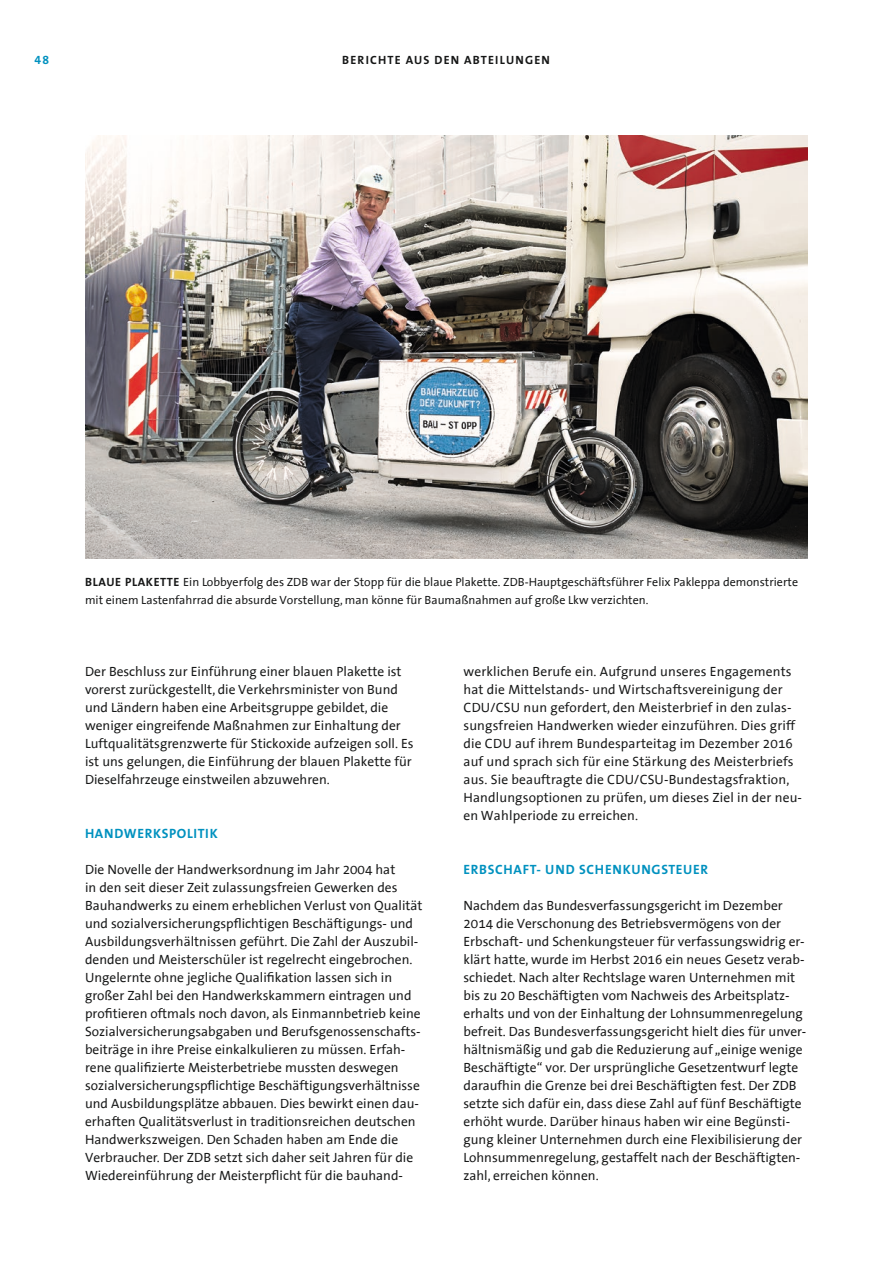
<style>
.page{position:relative;width:893px;height:1263px;background:#fff}
.page>*{position:absolute;margin:0;border:0;box-sizing:border-box;transform-origin:0 0}
.t1{font:13.5px/18px "The Sans Office";color:#151616}
.t2{font:13.5px "The Sans Bold Caps";letter-spacing:.05em;color:#0091bf}
.t3{font:12px/18px "The Sans Office";color:#151616}
.t4{font:12px "The Sans Bold Caps";color:#151616}
.t5{font:12px "The Sans Bold Caps";color:#0091bf}
.s1{font-family:"The Sans Bold Caps"}
</style>
<div class="page">
<img style="left:85px;top:136px;width:723px;height:422px">
<p class="t5" style="left:35px;top:50px;width:16px">48</p>
<p class="t4" style="left:342px;top:50px;width:17px">BERICHTEAUSDEN</p>
<p class="t4" style="left:464px;top:50px;width:18px">ABTEILUNGEN</p>
<p class="t3" style="left:85px;top:573px;width:715px"><span class="s1">BLAUE PLAKETTE</span> Ein Lobbyerfolg des ZDB war der Stopp für die blaue Plakette. ZDB-Hauptgeschäftsführer Felix Pakleppa demonstrierte mit einem Lastenfahrrad die absurde Vorstellung, man könne für Baumaßnahmen auf große Lkw verzichten.</p>
<p class="t1" style="left:85px;top:663px;width:330px">Der Beschluss zur Einführung einer blauen Plakette ist vorerst zurückgestellt, die Verkehrsminister von Bund und Ländern haben eine Arbeitsgruppe gebildet, die weniger eingreifende Maßnahmen zur Einhaltung der Luftqualitätsgrenzwerte für Stickoxide aufzeigen soll. Es ist uns gelungen, die Einführung der blauen Plakette für Dieselfahrzeuge einstweilen abzuwehren.</p>
<p class="t2" style="left:85px;top:822px;width:134px">HANDWERKSPOLITIK</p>
<p class="t1" style="left:85px;top:861px;width:339px">Die Novelle der Handwerksordnung im Jahr 2004 hat<br>in den seit dieser Zeit zulassungsfreien Gewerken des Bauhandwerks zu einem erheblichen Verlust von Qualität und sozialversicherungspflichtigen Beschäftigungs- und Ausbildungsverhältnissen geführt. Die Zahl der Auszubil&shy;denden und Meisterschüler ist regelrecht eingebrochen.<br>Ungelernte ohne jegliche Qualifikation lassen sich in großer Zahl bei den Handwerkskammern eintragen und profitieren oftmals noch davon, als Einmannbetrieb keine Sozialversicherungsabgaben und Berufsgenossenschafts&shy;beiträge in ihre Preise einkalkulieren zu müssen. Erfah&shy;rene qualifizierte Meisterbetriebe mussten deswegen sozialversicherungspflichtige Beschäftigungsverhältnisse und Ausbildungsplätze abbauen. Dies bewirkt einen dau&shy;erhaften Qualitätsverlust in traditionsreichen deutschen Handwerkszweigen. Den Schaden haben am Ende die Verbraucher. Der ZDB setzt sich daher seit Jahren für die Wiedereinführung der Meisterpflicht für die bauhand-</p>
<p class="t1" style="left:463px;top:663px;width:340px">werklichen Berufe ein. Aufgrund unseres Engagements hat die Mittelstands- und Wirtschaftsvereinigung der CDU/CSU nun gefordert, den Meisterbrief in den zulas&shy;sungsfreien Handwerken wieder einzuführen. Dies griff die CDU auf ihrem Bundesparteitag im Dezember 2016 auf und sprach sich für eine Stärkung des Meisterbriefs aus. Sie beauftragte die CDU/CSU-Bundestagsfraktion, Handlungsoptionen zu prüfen, um dieses Ziel in der neu&shy;en Wahlperiode zu erreichen.</p>
<p class="t2" style="left:463px;top:858px;width:246px">ERBSCHAFT- UND SCHENKUNGSTEUER</p>
<p class="t1" style="left:463px;top:897px;width:344px">Nachdem das Bundesverfassungsgericht im Dezember 2014 die Verschonung des Betriebsvermögens von der Erbschaft- und Schenkungsteuer für verfassungswidrig er&shy;klärt hatte, wurde im Herbst 2016 ein neues Gesetz verab&shy;schiedet. Nach alter Rechtslage waren Unternehmen mit bis zu 20 Beschäftigten vom Nachweis des Arbeitsplatz&shy;erhalts und von der Einhaltung der Lohnsummenregelung befreit. Das Bundesverfassungsgericht hielt dies für unver&shy;hältnismäßig und gab die Reduzierung auf „einige wenige Beschäftigte“ vor. Der ursprüngliche Gesetzentwurf legte daraufhin die Grenze bei drei Beschäftigten fest. Der ZDB setzte sich dafür ein, dass diese Zahl auf fünf Beschäftigte erhöht wurde. Darüber hinaus haben wir eine Begünsti&shy;gung kleiner Unternehmen durch eine Flexibilisierung der Lohnsummenregelung, gestaffelt nach der Beschäftigten&shy;zahl, erreichen können.</p>
</div>
